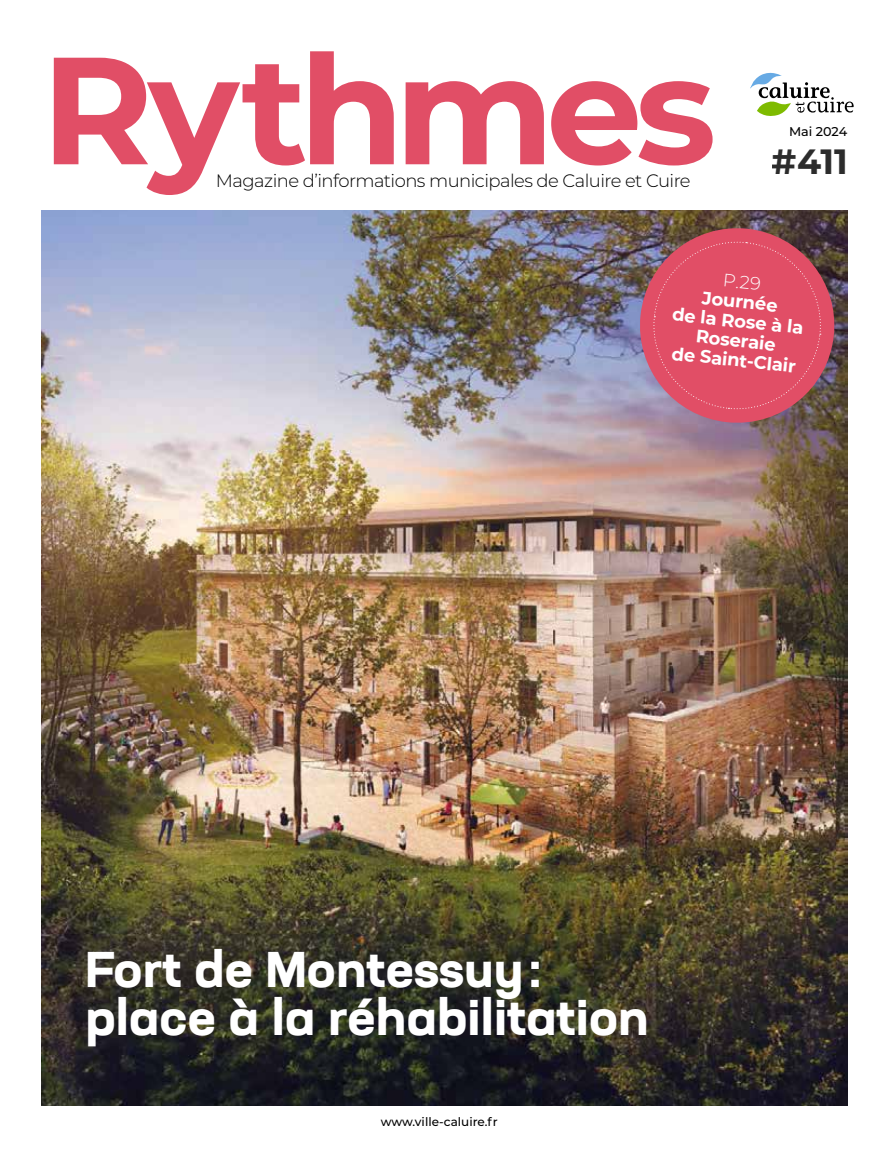
<style>
.page{position:relative;width:893px;height:1149px;background:#fff}
.page>*{position:absolute;margin:0;border:0;box-sizing:border-box;transform-origin:0 0}
.t1{font:700 152.1px "Montserrat";letter-spacing:-.05em;color:#e14e66}
.t2{font:700 expanded 49.5px/48px "Neusa Next Std";letter-spacing:-.01em;color:#fff}
.t3{font:700 35.1px "Montserrat";color:#000}
.t4{font:300 18px "Montserrat";letter-spacing:-.03em;color:#000}
.t5{font:700 18px/19.5px "Montserrat";color:#fff;text-align:center}
.t6{font:300 18px "Montserrat";color:#fff}
.t7{font:500 12.75px "Montserrat";letter-spacing:-.005em;color:#000}
.t8{font:500 12px "Montserrat";color:#000}
</style>
<div class="page">
<img style="left:41px;top:210px;width:806px;height:895px">
<svg style="left:750px;top:72px;width:104px;height:44px"></svg>
<img style="left:635px;top:223px;width:204px;height:204px">
<svg style="left:651px;top:239px;width:172px;height:172px;background:#d65067"></svg>
<h1 class="t1" style="left:41px;top:0;width:676px">Rythmes</h1>
<p class="t4" style="left:216px;top:169px;width:476px">Magazine d’informations municipales de Caluire et Cuire</p>
<p class="t7" style="left:789px;top:122px;width:60px">Mai 2024</p>
<h3 class="t3" style="left:772px;top:136px;width:78px">#411</h3>
<p class="t6" style="left:724px;top:268px;width:39px;rotate:6deg">P.29</p>
<p class="t5" style="left:675px;top:284px;width:133px;rotate:6deg">Journée<br>de la Rose à la<br>Roseraie<br>de Saint-Clair</p>
<h2 class="t2" style="left:85px;top:944px;width:566px">Fort de Montessuy : place à la réhabilitation</h2>
<p class="t8" style="left:381px;top:1112px;width:118px">www.ville-caluire.fr</p>
</div>
